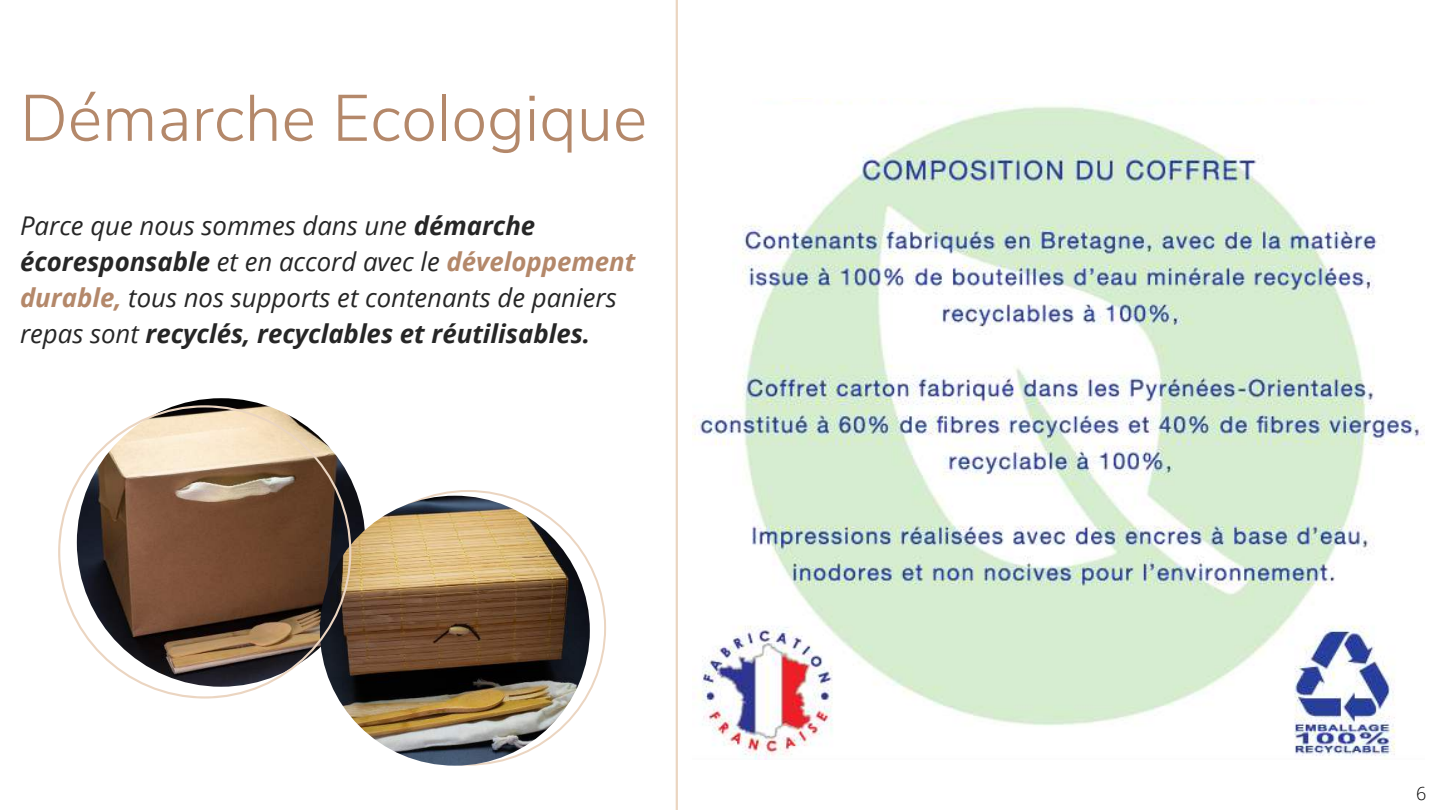
<style>
.page{position:relative;width:1440px;height:810px;background:#fff}
.page>*{position:absolute;margin:0;border:0;box-sizing:border-box;transform-origin:0 0}
.t1{font:300 65.4px "Nunito Sans";color:#b4886a}
.t2{font:italic 25.8px/35.8px "Open Sans";color:#262626}
.t3{font:300 18px "Open Sans";color:#000}
.s1{font-weight:700}
.s2{font-weight:700;color:#b4886a}
</style>
<div class="page">
<hr style="left:676px;top:0;width:2px;height:810px;background:#ebd5c1">
<img style="left:693px;top:98px;width:732px;height:662px">
<svg style="left:338px;top:490px;width:268px;height:276px"></svg>
<img style="left:320px;top:496px;width:270px;height:270px;border-radius:50%">
<svg style="left:58px;top:405px;width:293px;height:294px"></svg>
<h1 class="t1" style="left:20px;top:71px;width:629px">Démarche Ecologique</h1>
<p class="t2" style="left:20px;top:207px;width:617px">Parce que nous sommes dans une <span class="s1">démarche écoresponsable</span> et en accord avec le <span class="s2">développement durable,</span> tous nos supports et contenants de paniers repas sont <span class="s1">recyclés, recyclables et réutilisables.</span></p>
<p class="t3" style="left:1416px;top:781px;width:12px">6</p>
</div>
